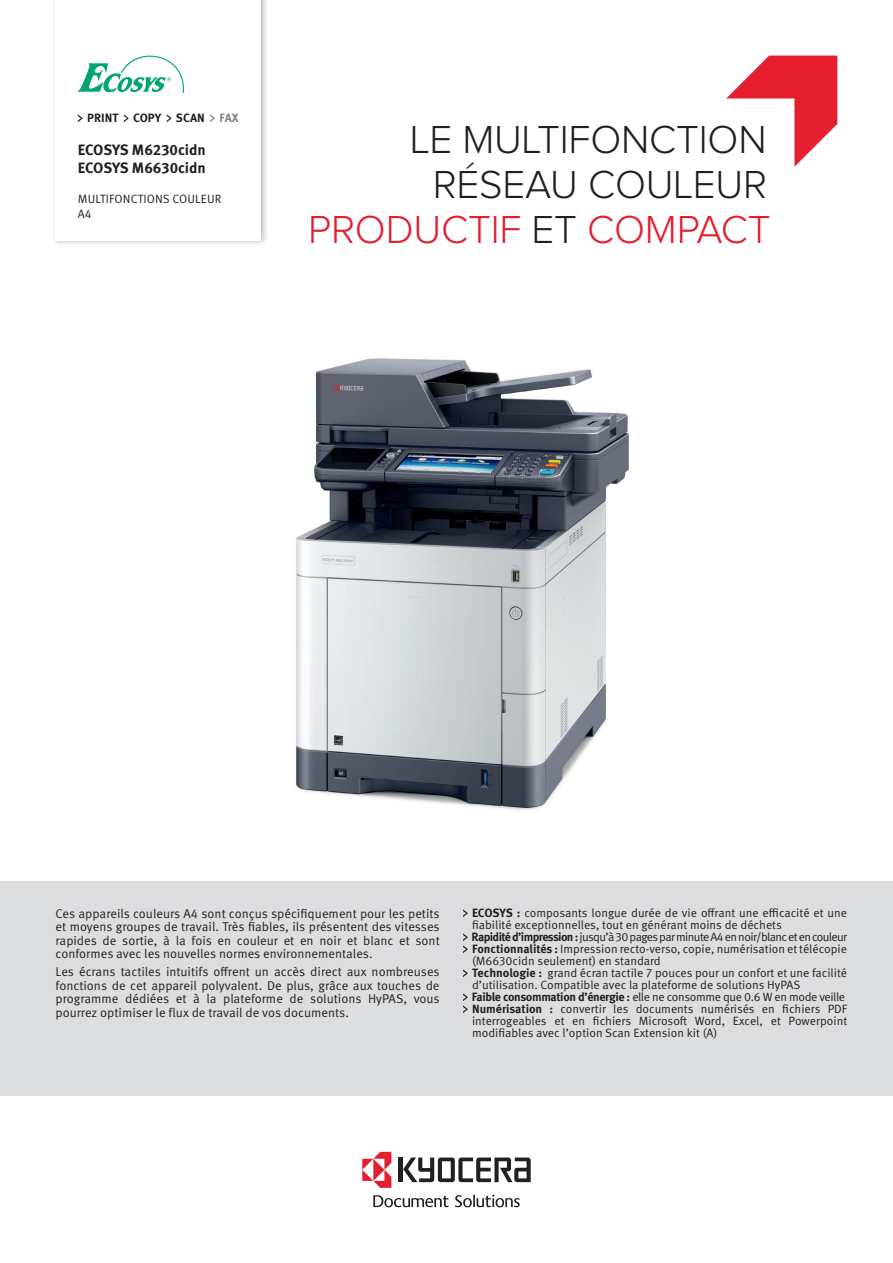
<style>
.page{position:relative;width:893px;height:1263px;background:#fff}
.page>*{position:absolute;margin:0;border:0;box-sizing:border-box;transform-origin:0 0}
.t1{font:300 40.5px "Proxima Nova";letter-spacing:-.005em;color:#231f20}
.t2{font:300 40.5px "Proxima Nova";letter-spacing:-.005em;color:#e41d2f}
.Note1{font:700 15px "Meta Pro";color:#231f20}
.Copy1a{font:12.75px/13.5px "Meta Pro Norm";color:#231f20;text-align:justify}
._1er_page_boullet{font:12px/12px "Meta Pro Norm";color:#231f20}
._1er_page_boullet-2{font:12px "Meta Pro Norm";letter-spacing:-.05em;color:#231f20}
._1er_page_boullet-3{font:12px "Meta Pro Norm";letter-spacing:-.03em;color:#231f20}
.Note3{font:12px "Meta Pro Norm";letter-spacing:.01em;color:#231f20}
.Note1-2{font:700 12px "Meta Pro";color:#231f20}
.s1{color:#808285}
.s2{color:#231f20}
.s3{font-family:"Meta Pro";font-weight:700}
</style>
<div class="page">
<img style="left:296px;top:358px;width:333px;height:452px">
<hr style="left:399px;top:1157px;width:4px;height:25px;background:#231f20">
<svg style="left:403px;top:1157px;width:128px;height:25px"></svg>
<svg style="left:362px;top:1152px;width:29px;height:36px"></svg>
<svg style="left:455px;top:1195px;width:65px;height:12px"></svg>
<svg style="left:373px;top:1195px;width:75px;height:12px"></svg>
<div style="left:51px;top:0;width:217px;height:247px;background:#231f20;opacity:.3"></div>
<div style="left:56px;top:0;width:205px;height:241px;background:#fff"></div>
<div style="left:0;top:881px;width:893px;height:215px;background:#dcdddf"></div>
<svg style="left:78px;top:56px;width:106px;height:37px"></svg>
<svg style="left:726px;top:56px;width:111px;height:111px"></svg>
<svg style="left:463px;top:909px;width:5px;height:8px"></svg>
<svg style="left:463px;top:933px;width:5px;height:20px"></svg>
<svg style="left:463px;top:969px;width:5px;height:8px"></svg>
<svg style="left:463px;top:993px;width:5px;height:20px"></svg>
<svg style="left:78px;top:114px;width:4px;height:8px"></svg>
<svg style="left:124px;top:114px;width:4px;height:8px"></svg>
<svg style="left:167px;top:114px;width:4px;height:8px"></svg>
<svg style="left:210px;top:114px;width:5px;height:8px"></svg>
<p class="Note1-2" style="left:87px;top:109px;width:153px">PRINT COPY SCAN <span class="s1">FAX</span></p>
<p class="Note1" style="left:78px;top:138px;width:130px">ECOSYS M6230cidn</p>
<p class="Note1" style="left:78px;top:156px;width:130px">ECOSYS M6630cidn</p>
<p class="Note3" style="left:78px;top:190px;width:145px">MULTIFONCTIONS COULEUR</p>
<p class="Note3" style="left:78px;top:205px;width:15px">A4</p>
<p class="t1" style="left:410px;top:121px;width:358px">LE MULTIFONCTION</p>
<p class="t1" style="left:433px;top:166px;width:336px">RÉSEAU COULEUR</p>
<p class="t2" style="left:308px;top:211px;width:464px">PRODUCTIF <span class="s2">ET</span> COMPACT</p>
<p class="Copy1a" style="left:56px;top:906px;width:386px">Ces appareils couleurs A4 sont conçus spécifiquement pour les petits et moyens groupes de travail. Très fiables, ils présentent des vitesses rapides de sortie, à la fois en couleur et en noir et blanc et sont conformes avec les nouvelles normes environnementales.</p>
<p class="Copy1a" style="left:56px;top:964px;width:386px">Les écrans tactiles intuitifs offrent un accès direct aux nombreuses fonctions de cet appareil polyvalent. De plus, grâce aux touches de programme dédiées et à la plateforme de solutions HyPAS, vous pourrez optimiser le flux de travail de vos documents.</p>
<p class="_1er_page_boullet" style="left:472px;top:906px;width:377px"><span class="s3">ECOSYS :</span> composants longue durée de vie offrant une efficacité et une fiabilité exceptionnelles, tout en générant moins de déchets</p>
<p class="_1er_page_boullet-2" style="left:472px;top:928px;width:377px"><span class="s3">Rapidité d’impression :</span> jusqu’à 30 pages par minute A4 en noir/blanc et en couleur</p>
<p class="_1er_page_boullet" style="left:472px;top:942px;width:377px"><span class="s3">Fonctionnalités :</span> Impression recto-verso, copie, numérisation et télécopie (M6630cidn seulement) en standard</p>
<p class="_1er_page_boullet" style="left:472px;top:966px;width:376px"><span class="s3">Technologie :</span> grand écran tactile 7 pouces pour un confort et une facilité d’utilisation. Compatible avec la plateforme de solutions HyPAS</p>
<p class="_1er_page_boullet-3" style="left:472px;top:988px;width:375px"><span class="s3">Faible consommation d’énergie :</span> elle ne consomme que 0.6 W en mode veille</p>
<p class="_1er_page_boullet" style="left:472px;top:1002px;width:377px;text-align:justify"><span class="s3">Numérisation :</span> convertir les documents numérisés en fichiers PDF interrogeables et en fichiers Microsoft Word, Excel, et Powerpoint modifiables avec l’option Scan Extension kit (A)</p>
</div>
